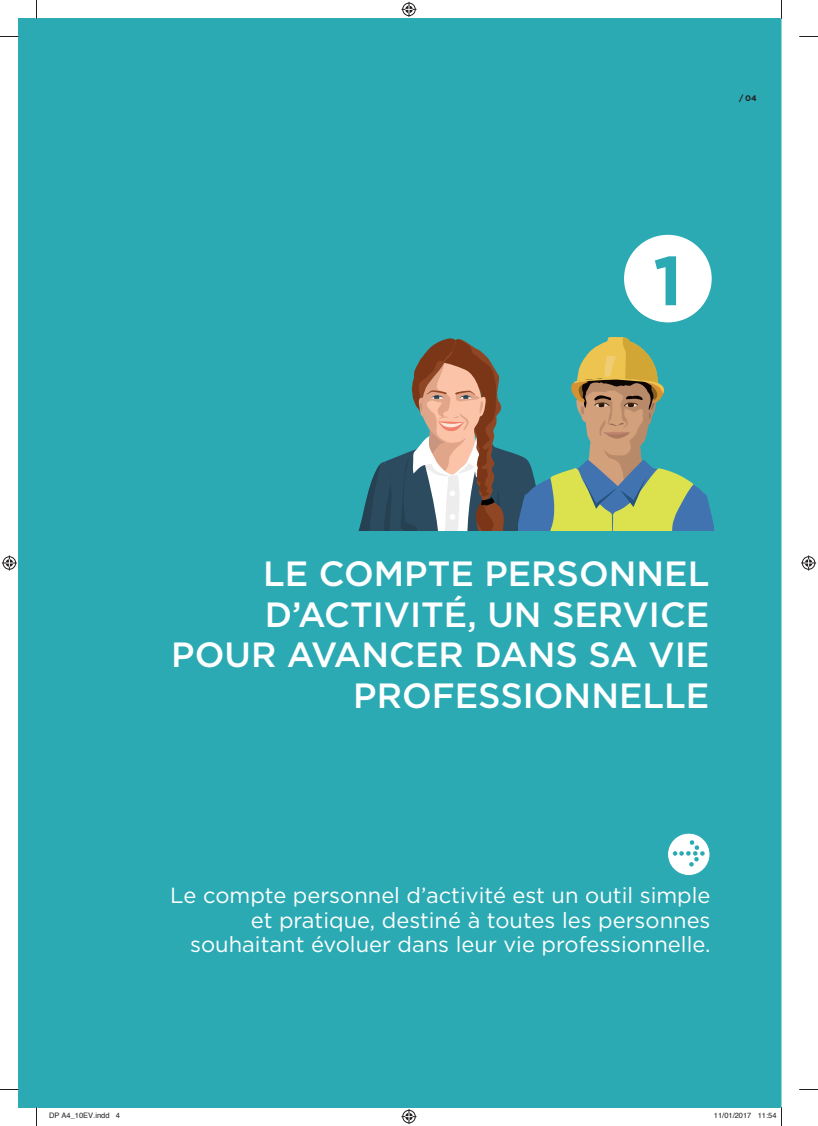
<style>
.page{position:relative;width:818px;height:1126px;background:#fff}
.page>*{position:absolute;margin:0;border:0;box-sizing:border-box;transform-origin:0 0}
.t1{font:700 69.38px "Gotham";color:#2baab4}
.t2{font:500 35px/40.6px "Gotham";color:#fff;text-align:right}
.t3{font:21.88px/24.4px "Gotham";color:#fff;text-align:right}
.t4{font:700 8.12px "Gotham";color:#231f20}
.t5{font:7.5px "Helvetica";color:#231f20}
</style>
<div class="page">
<div style="left:19px;top:19px;width:762px;height:1088px;background:#2baab4"></div>
<div style="left:622px;top:234px;width:90px;height:89px;background:#fff;border-radius:50%"></div>
<div style="left:621px;top:232px;width:92px;height:92px;border:2px solid #2baab4;border-radius:50%"></div>
<svg style="left:355px;top:338px;width:357px;height:192px;background:#6b9a8d"></svg>
<svg style="left:667px;top:833px;width:42px;height:42px"></svg>
<div style="left:666px;top:832px;width:44px;height:44px;border:1px solid #2baab4;border-radius:50%"></div>
<svg style="left:672px;top:839px;width:32px;height:27px"></svg>
<svg style="left:0;top:36px;width:19px;height:1px"></svg>
<svg style="left:799px;top:36px;width:18px;height:1px"></svg>
<svg style="left:0;top:1088px;width:19px;height:2px"></svg>
<svg style="left:799px;top:1089px;width:18px;height:1px"></svg>
<svg style="left:36px;top:0;width:1px;height:19px"></svg>
<svg style="left:36px;top:1107px;width:1px;height:18px"></svg>
<svg style="left:401px;top:2px;width:15px;height:15px"></svg>
<svg style="left:401px;top:1109px;width:15px;height:14px"></svg>
<svg style="left:2px;top:555px;width:15px;height:15px"></svg>
<svg style="left:801px;top:555px;width:14px;height:15px"></svg>
<svg style="left:757px;top:1107px;width:24px;height:1px"></svg>
<p class="t1" style="left:652px;top:234px;width:31px">1</p>
<p class="t4" style="left:738px;top:93px;width:19px">/ 04</p>
<p class="t2" style="left:171px;top:552px;width:539px">LE COMPTE PERSONNEL<br>D’ACTIVITÉ, UN SERVICE<br>POUR AVANCER DANS SA VIE<br>PROFESSIONNELLE</p>
<p class="t3" style="left:170px;top:882px;width:541px">Le compte personnel d’activité est un outil simple et pratique, destiné à toutes les personnes souhaitant évoluer dans leur vie professionnelle.</p>
<p class="t5" style="left:49px;top:1109px;width:72px">DP A4_10EV.indd 4</p>
<p class="t5" style="left:713px;top:1109px;width:64px">11/01/2017 11:54</p>
</div>
